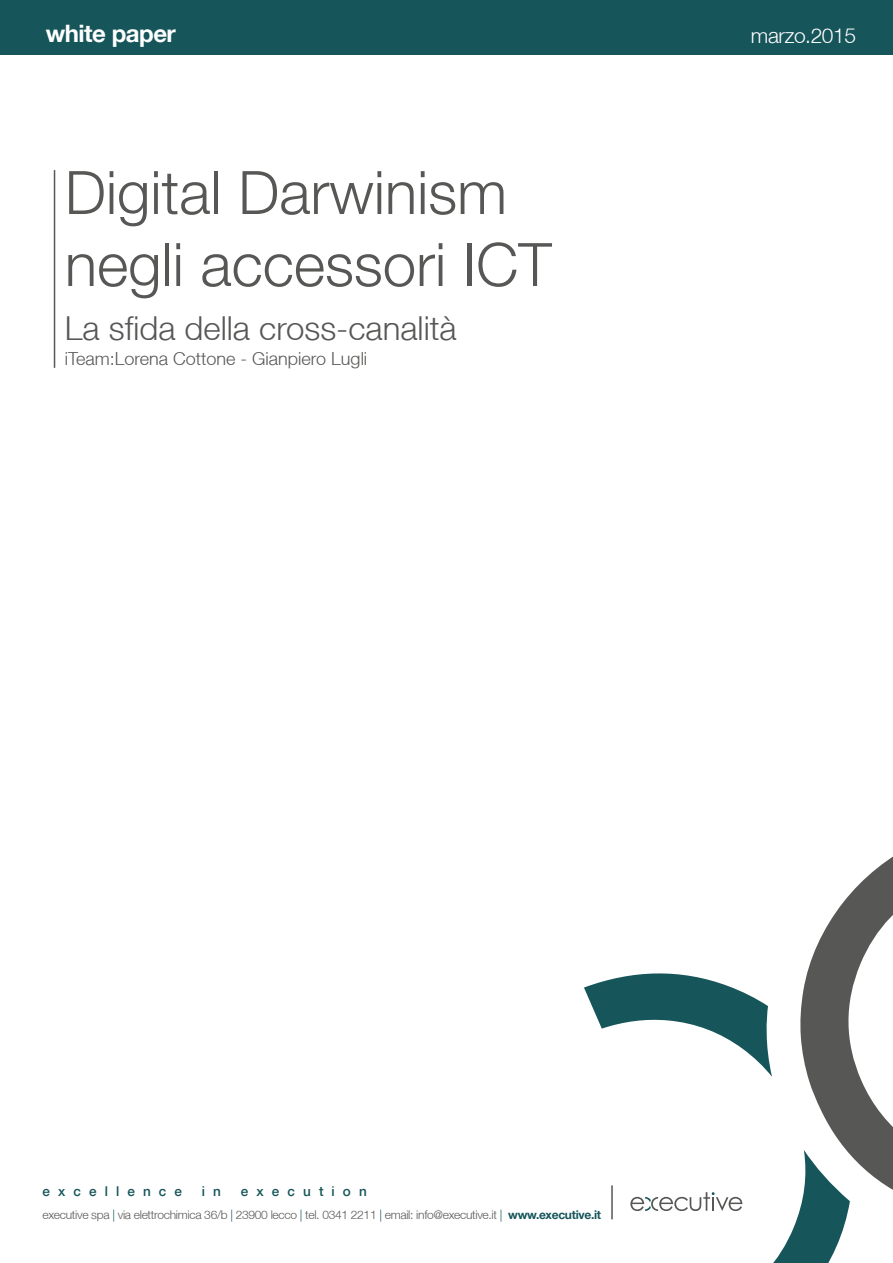
<style>
.page{position:relative;width:893px;height:1263px;background:#fff}
.page>*{position:absolute;margin:0;border:0;box-sizing:border-box;transform-origin:0 0}
.t1{font:300 60px/72px "Helvetica Neue";color:#575756}
.t2{font:300 33px "Helvetica Neue";color:#575756}
.t3{font:700 24px "Helvetica Neue";letter-spacing:-.02em;color:#fff}
.t4{font:300 21px "Helvetica Neue";letter-spacing:-.02em;color:#fff}
.t5{font:300 18px "Helvetica Neue";color:#575756}
.t6{font:500 13.5px "Helvetica Neue";letter-spacing:.6em;color:#16555a}
.t7{font:300 12px "Helvetica Neue";letter-spacing:-.025em;color:#575756}
.s1{color:#16555a}
.s2{font-weight:700;color:#16555a}
</style>
<div class="page">
<hr style="left:54px;top:170px;width:1px;height:198px;background:#575756">
<div style="left:0;top:0;width:893px;height:54px;background:#16555a"></div>
<svg style="left:584px;top:856px;width:309px;height:407px"></svg>
<hr style="left:611px;top:1185px;width:2px;height:34px;background:#575756">
<p class="t3" style="left:46px;top:18px;width:132px">white paper</p>
<p class="t4" style="left:751px;top:22px;width:107px">marzo.2015</p>
<p class="t1" style="left:65px;top:155px;width:488px">Digital Darwinism negli accessori ICT</p>
<p class="t2" style="left:65px;top:308px;width:393px">La sfida della cross-canalità</p>
<p class="t5" style="left:65px;top:348px;width:304px">iTeam:Lorena Cottone - Gianpiero Lugli</p>
<p class="t6" style="left:43px;top:1183px;width:141px">excellence</p>
<p class="t6" style="left:202px;top:1183px;width:21px">i n</p>
<p class="t6" style="left:241px;top:1183px;width:127px">execution</p>
<p class="t7" style="left:43px;top:1207px;width:560px">executive spa <span class="s1">|</span> via elettrochimica 36/b <span class="s1">|</span> 23900 lecco <span class="s1">|</span> tel. 0341 2211 <span class="s1">|</span> email: info@executive.it <span class="s1">|</span> <span class="s2">www.executive.it</span></p>
</div>
